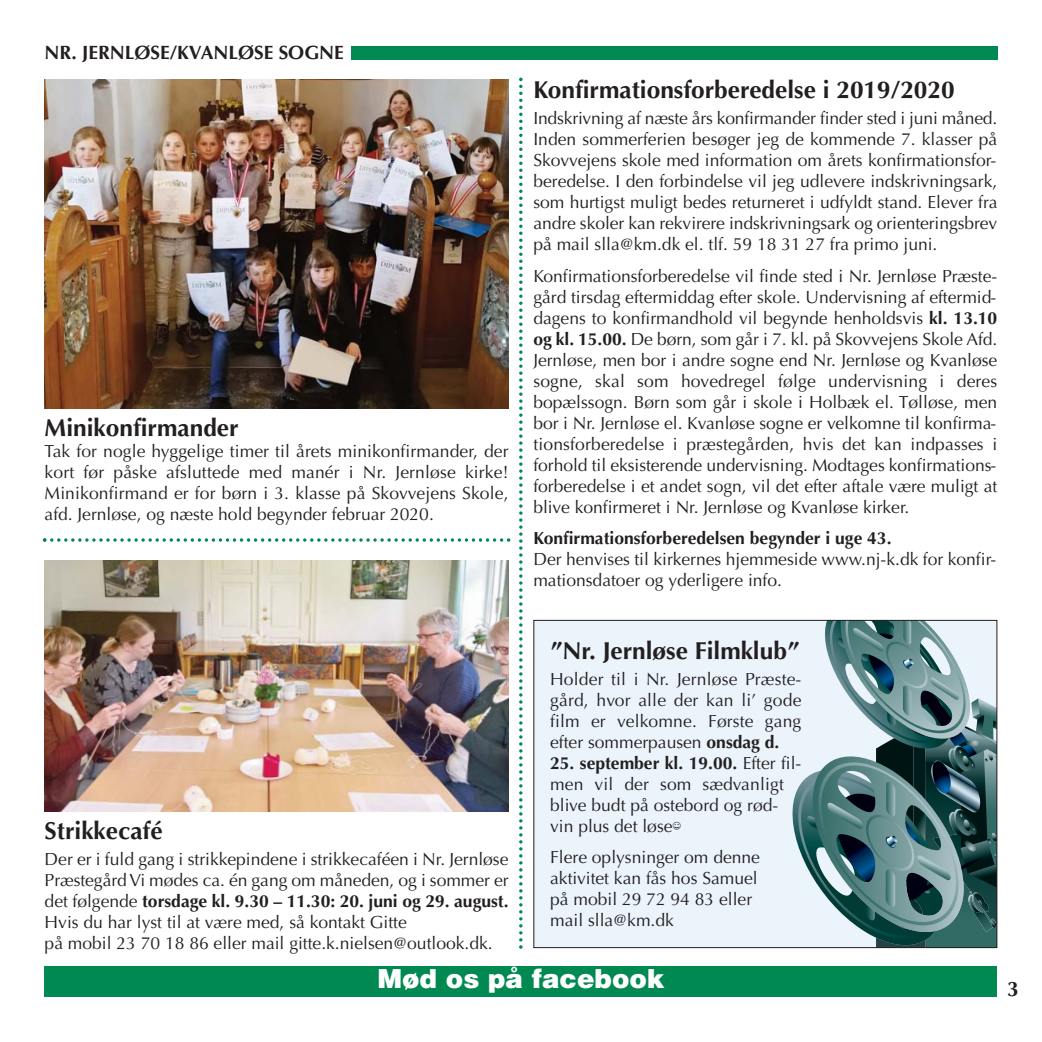
<style>
.page{position:relative;width:1042px;height:1042px;background:#fff}
.page>*{position:absolute;margin:0;border:0;box-sizing:border-box;transform-origin:0 0}
.t1{font:900 26.25px "Helvetica";color:#fff}
.t2{font:700 24.5px "Optima";color:#231f20}
.t3{font:700 21px "Optima";color:#231f20}
.t4{font:700 19.25px "Optima";color:#231f20}
.t5{font:17.5px/21px "Optima";color:#231f20;text-align:justify}
.t6{font:700 17.5px "Optima";color:#231f20}
.s1{font-weight:700}
.s2{font-family:"MS Gothic"}
</style>
<div class="page">
<div style="left:534px;top:620px;width:463px;height:327px;background:#ebf4fb"></div>
<svg style="left:792px;top:622px;width:203px;height:324px"></svg>
<div style="left:533px;top:620px;width:464px;height:328px;border:1px solid #231f20"></div>
<div style="left:351px;top:46px;width:646px;height:14px;background:#008a52"></div>
<div style="left:45px;top:965px;width:952px;height:31px;background:#008a52"></div>
<svg style="left:43px;top:538px;width:467px;height:4px"></svg>
<svg style="left:519px;top:78px;width:3px;height:871px"></svg>
<img style="left:45px;top:79px;width:463px;height:329px">
<img style="left:45px;top:560px;width:463px;height:251px">
<p class="t4" style="left:45px;top:45px;width:301px">NR. JERNLØSE/KVANLØSE SOGNE</p>
<h2 class="t2" style="left:45px;top:417px;width:196px">Minikonfirmander</h2>
<p class="t5" style="left:45px;top:442px;width:465px">Tak for nogle hyggelige timer til årets minikonfirmander, der kort før påske afsluttede med manér i Nr. Jernløse kirke!<br>Minikonfirmand er for børn i 3. klasse på Skovvejens Skole, afd. Jernløse, og næste hold begynder februar 2020.</p>
<h2 class="t2" style="left:533px;top:79px;width:423px">Konfirmationsforberedelse i 2019/2020</h2>
<p class="t5" style="left:533px;top:109px;width:465px">Indskrivning af næste års konfirmander finder sted i juni måned.<br>Inden sommerferien besøger jeg de kommende 7. klasser på Skovvejens skole med information om årets konfirmationsfor&shy;beredelse. I den forbindelse vil jeg udlevere indskrivningsark, som hurtigst muligt bedes returneret i udfyldt stand. Elever fra andre skoler kan rekvirere indskrivningsark og orienteringsbrev på mail slla@km.dk el. tlf. 59 18 31 27 fra primo juni.</p>
<p class="t5" style="left:533px;top:267px;width:465px">Konfirmationsforberedelse vil finde sted i Nr. Jernløse Præste - gård tirsdag eftermiddag efter skole. Undervisning af eftermid&shy;dagens to konfirmandhold vil begynde henholdsvis <span class="s1">kl. 13.10 og kl. 15.00.</span> De børn, som går i 7. kl. på Skovvejens Skole Afd.<br>Jernløse, men bor i andre sogne end Nr. Jernløse og Kvanløse sogne, skal som hovedregel følge undervisning i deres bopælssogn. Børn som går i skole i Holbæk el. Tølløse, men bor i Nr. Jernløse el. Kvanløse sogne er velkomne til konfirma&shy;ti ons forberedelse i præstegården, hvis det kan indpasses i forhold til eksisterende undervisning. Modtages konfirmations&shy;forberedelse i et andet sogn, vil det efter aftale være muligt at blive konfirmeret i Nr. Jernløse og Kvanløse kirker.</p>
<p class="t6" style="left:533px;top:531px;width:360px">Konfirmationsforberedelsen begynder i uge 43.</p>
<p class="t5" style="left:533px;top:550px;width:464px">Der henvises til kirkernes hjemmeside www.nj-k.dk for konfir&shy;mationsdatoer og yderligere info.</p>
<h2 class="t2" style="left:45px;top:820px;width:119px">Strikkecafé</h2>
<p class="t5" style="left:45px;top:850px;width:465px;text-align:left">Der er i fuld gang i strikkepindene i strikkecaféen i Nr. Jernløse Præstegård Vi mødes ca. én gang om måneden, og i sommer er det følgende <span class="s1">torsdage kl. 9.30 – 11.30: 20. juni og 29. august.<br></span>Hvis du har lyst til at være med, så kontakt Gitte<br>på mobil 23 70 18 86 eller mail gitte.k.nielsen@outlook.dk.</p>
<h2 class="t2" style="left:550px;top:640px;width:251px">”Nr. Jernløse Filmklub”</h2>
<p class="t5" style="left:550px;top:670px;width:253px">Holder til i Nr. Jernløse Præste - gård, hvor alle der kan li’ gode film er velkomne. Første gang efter sommerpausen <span class="s1">onsdag d.</span></p>
<p class="t5" style="left:550px;top:754px;width:253px;text-align:left"><span class="s1">25. september kl. 19.00.</span> Efter fil&shy;men vil der som sædvanligt blive budt på ostebord og rød&shy;vin plus det løse<span class="s2">☺</span></p>
<p class="t5" style="left:550px;top:848px;width:211px;text-align:left">Flere oplysninger om denne aktivitet kan fås hos Samuel på mobil 29 72 94 83 eller mail slla@km.dk</p>
<h1 class="t1" style="left:377px;top:969px;width:289px">Mød os på facebook</h1>
<p class="t3" style="left:1007px;top:980px;width:13px">3</p>
</div>
